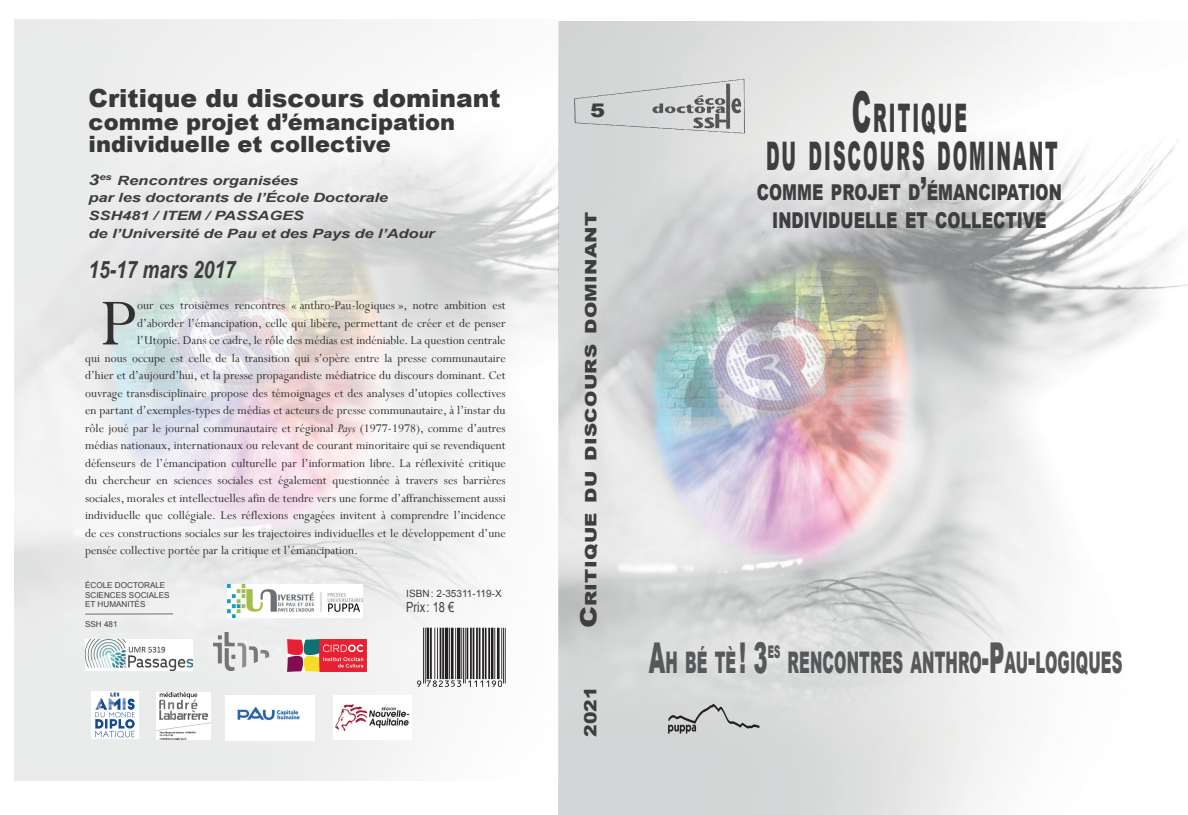
<style>
.page{position:relative;width:1188px;height:815px;background:#fff}
.page>*{position:absolute;margin:0;border:0;box-sizing:border-box;transform-origin:0 0}
.t1{font:74.25px "Perpetua";color:#312f30}
.t2{font:900 39.38px/38.6px "Arial";letter-spacing:.115em;color:#3e3e3f;text-align:center;scale:.44 1}
.t3{font:900 29.75px "Arial";letter-spacing:.005em;color:#57585a;scale:.5 1}
.t4{font:900 25px "Arial";color:#383839}
.t5{font:italic 700 24px "Arial";color:#3e3e3f;scale:.79 1}
.t6{font:900 22.5px/22.5px "Arial";color:#383839}
.t7{font:900 21.88px/28.8px "Arial";color:#3e3e3f;text-align:center;scale:.72 1}
.t8{font:900 18.75px "Arial";color:#3e3e3f;scale:1.2 1}
.t9{font:900 17.38px "Arial";color:#57585a;scale:.5 1}
.t10{font:900 16.88px "Arial";color:#3e3e3f;scale:1.11 1}
.t11{font:900 15.75px "Arial";letter-spacing:.015em;color:#3e3e3f;scale:1.25 1}
.t12{font:14px "Arial";color:#3e3e3f;scale:.79 1}
.t13{font:13.12px "Perpetua";color:#312f30}
.t14{font:italic 700 12.75px/17.9px "Arial";letter-spacing:-.01em;color:#3e3e3f;scale:1.29 1}
.t15{font:10px "Arial";color:#3e3e3f}
.t16{font:8.12px/9.8px "Arial";color:#3e3e3f}
.s1{font-size:14.88px}
.s2{font-style:italic}
.s3{font-size:22.5px}
.s4{font-size:56.25px}
.s5{font-size:31.25px}
.s6{font-size:42.5px}
</style>
<div class="page">
<img style="left:558px;top:21px;width:629px;height:794px">
<img style="left:14px;top:20px;width:544px;height:760px">
<img style="left:572px;top:60px;width:187px;height:92px">
<img style="left:228px;top:585px;width:135px;height:32px">
<img style="left:666px;top:694px;width:99px;height:44px">
<img style="left:213px;top:632px;width:56px;height:39px">
<img style="left:85px;top:639px;width:108px;height:32px">
<img style="left:333px;top:696px;width:78px;height:44px">
<hr style="left:85px;top:613px;width:88px;height:2px;background:#231f20">
<img style="left:225px;top:696px;width:89px;height:45px">
<svg style="left:417px;top:628px;width:88px;height:59px"></svg>
<img style="left:92px;top:692px;width:46px;height:46px">
<img style="left:287px;top:639px;width:79px;height:32px">
<img style="left:156px;top:693px;width:54px;height:46px">
<h3 class="t4" style="left:89px;top:80px;width:413px">Critique du discours dominant</h3>
<h3 class="t6" style="left:89px;top:110px;width:368px">comme projet d’émancipation individuelle et collective</h3>
<p class="t14" style="left:89px;top:172px;width:270px"><span class="s1">3</span><sup>es</sup> Rencontres organisées<br>par les doctorants de l’École Doctorale SSH481 / ITEM / PASSAGES<br>de l’Université de Pau et des Pays de l’Adour</p>
<h3 class="t5" style="left:89px;top:253px;width:187px">15-17 mars 2017</h3>
<h1 class="t1" style="left:100px;top:276px;width:39px">P</h1>
<p class="t13" style="left:137px;top:297px;width:370px">our ces troisièmes rencontres « anthro-Pau-logiques », notre ambition est</p>
<p class="t13" style="left:137px;top:315px;width:370px">d’aborder l’émancipation, celle qui libère, permettant de créer et de penser</p>
<p class="t13" style="left:137px;top:332px;width:370px">l’Utopie. Dans ce cadre, le rôle des médias est indéniable. La question centrale</p>
<p class="t13" style="left:85px;top:350px;width:422px">qui nous occupe est celle de la transition qui s’opère entre la presse communautaire</p>
<p class="t13" style="left:85px;top:367px;width:422px">d’hier et d’aujourd’hui, et la presse propagandiste médiatrice du discours dominant. Cet</p>
<p class="t13" style="left:85px;top:385px;width:422px">ouvrage transdisciplinaire propose des témoignages et des analyses d’utopies collectives</p>
<p class="t13" style="left:85px;top:402px;width:422px">en partant d’exemples-types de médias et acteurs de presse communautaire, à l’instar du</p>
<p class="t13" style="left:85px;top:420px;width:422px">rôle joué par le journal communautaire et régional <span class="s2">Pays</span> (1977-1978), comme d’autres</p>
<p class="t13" style="left:85px;top:437px;width:422px">médias nationaux, internationaux ou relevant de courant minoritaire qui se revendiquent</p>
<p class="t13" style="left:85px;top:455px;width:422px">défenseurs de l’émancipation culturelle par l’information libre. La réflexivité critique</p>
<p class="t13" style="left:85px;top:472px;width:422px">du chercheur en sciences sociales est également questionnée à travers ses barrières</p>
<p class="t13" style="left:85px;top:490px;width:422px">sociales, morales et intellectuelles afin de tendre vers une forme d’affranchissement aussi</p>
<p class="t13" style="left:85px;top:507px;width:422px">individuelle que collégiale. Les réflexions engagées invitent à comprendre l’incidence</p>
<p class="t13" style="left:85px;top:525px;width:422px">de ces constructions sociales sur les trajectoires individuelles et le développement d’une</p>
<p class="t13" style="left:85px;top:542px;width:274px">pensée collective portée par la critique et l’émancipation.</p>
<p class="t15" style="left:406px;top:587px;width:97px">ISBN: 2-35311-119-X</p>
<p class="t12" style="left:406px;top:598px;width:62px">Prix : 18 €</p>
<p class="t16" style="left:85px;top:580px;width:86px">ÉCOLE DOCTORALE<br>SCIENCES SOCIALES<br>ET HUMANITÉS</p>
<p class="t16" style="left:85px;top:619px;width:34px">SSH 481</p>
<h3 class="t8" style="left:590px;top:97px;width:14px">5</h3>
<p class="t11" style="left:579px;top:628px;width:335px;rotate:-90deg"><span class="s3">C</span>RITIQUE DU DISCOURS DOMINANT</p>
<p class="t10" style="left:578px;top:737px;width:47px;rotate:-90deg">2021</p>
<h2 class="t2" style="left:765px;top:97px;width:664px"><span class="s4">C</span>RITIQUE<br>DU DISCOURS DOMINANT</h2>
<h3 class="t7" style="left:756px;top:177px;width:425px">COMME PROJET D<span class="s5">’</span>ÉMANCIPATION<br>INDIVIDUELLE ET COLLECTIVE</h3>
<h3 class="t3" style="left:648px;top:640px;width:239px"><span class="s6">A</span>H BÉ TÈ<span class="s6">! 3</span></h3>
<h3 class="t9" style="left:767px;top:640px;width:27px">ES</h3>
<h3 class="t3" style="left:787px;top:640px;width:671px">RENCONTRES ANTHRO<span class="s6">-P</span>AU<span class="s6">-</span>LOGIQUES</h3>
</div>
